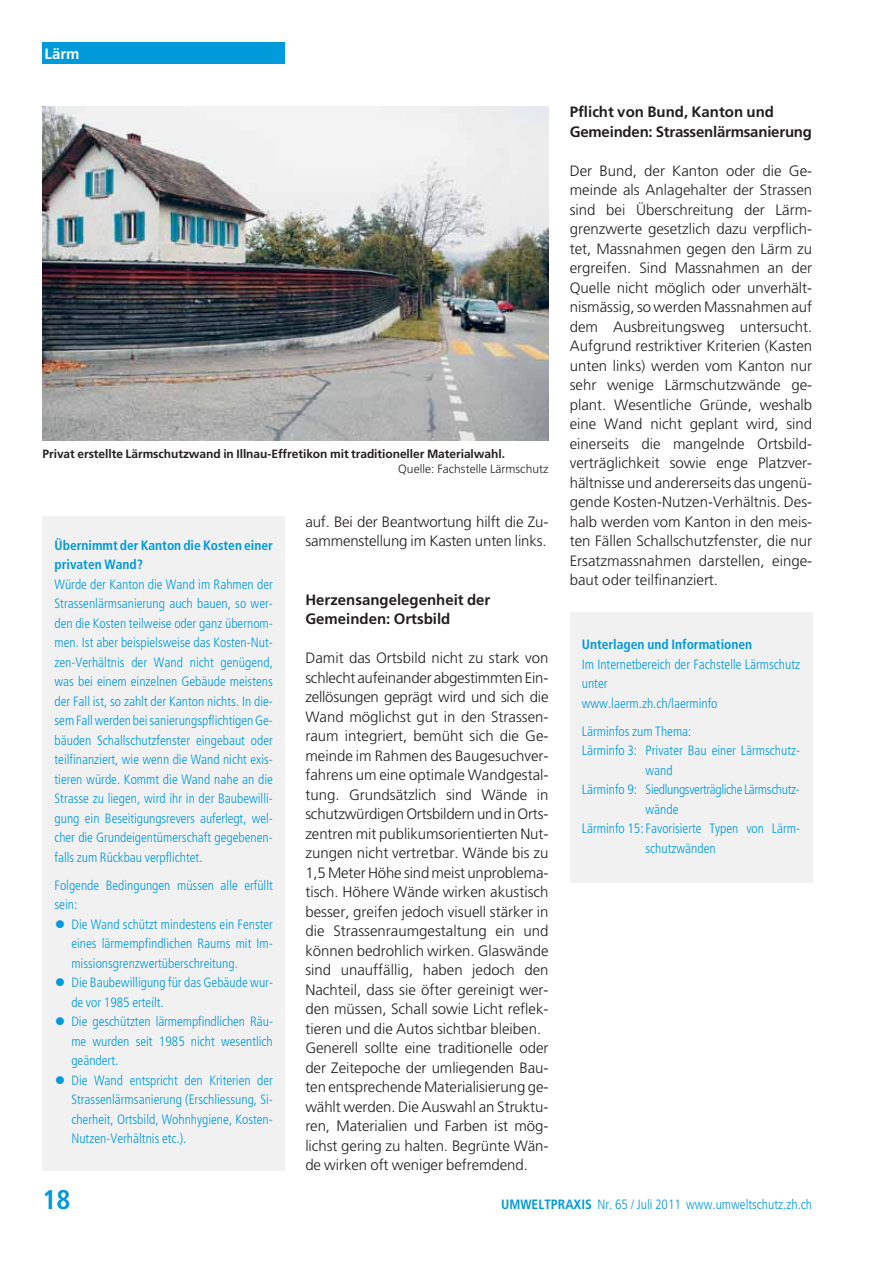
<style>
.page{position:relative;width:893px;height:1263px;background:#fff}
.page>*{position:absolute;margin:0;border:0;box-sizing:border-box;transform-origin:0 0}
.t1{font:700 condensed 27px "Frutiger LT Std";color:#0099d9}
.t2{font:300 15px/19.5px "Frutiger LT Std";color:#231f20}
.t3{font:700 15px/19.5px "Frutiger LT Std";color:#231f20}
.t4{font:700 15px "Frutiger LT Std";color:#fff}
.t5{font:300 condensed 13.5px/19.5px "Frutiger LT Std";color:#0099d9;text-align:justify}
.t6{font:700 condensed 13.5px/19.5px "Frutiger LT Std";color:#0099d9}
.t7{font:300 condensed 13.5px "Frutiger LT Std";letter-spacing:-.025em;color:#0099d9}
.t8{font:700 12px "Frutiger LT Std";letter-spacing:-.005em;color:#231f20}
.t9{font:300 12px "Frutiger LT Std";letter-spacing:.005em;color:#231f20}
.s1{font-size:22.5px}
.s2{font-weight:700}
</style>
<div class="page">
<div style="left:43px;top:43px;width:242px;height:21px;background:#0099d9"></div>
<img style="left:43px;top:106px;width:505px;height:334px">
<div style="left:43px;top:516px;width:242px;height:654px;background:#f1f1f2"></div>
<div style="left:570px;top:612px;width:242px;height:271px;background:#f1f1f2"></div>
<p class="t4" style="left:45px;top:46px;width:37px">Lärm</p>
<p class="t8" style="left:43px;top:448px;width:464px">Privat erstellte Lärmschutzwand in Illnau-Effretikon mit traditioneller Materialwahl.</p>
<p class="t9" style="left:398px;top:463px;width:152px">Quelle: Fachstelle Lärmschutz</p>
<p class="t6" style="left:55px;top:536px;width:220px">Übernimmt der Kanton die Kosten einer privaten Wand?</p>
<p class="t5" style="left:55px;top:575px;width:220px">Würde der Kanton die Wand im Rahmen der Strassenlärmsanierung auch bauen, so wer&shy;den die Kosten teilweise oder ganz übernom&shy;men. Ist aber beispielsweise das Kosten-Nut&shy;zen-Verhältnis der Wand nicht genügend, was bei einem einzelnen Gebäude meistens der Fall ist, so zahlt der Kanton nichts. In die&shy;sem Fall werden bei sanierungspflichtigen Ge&shy;bäuden Schallschutzfenster eingebaut oder teilfinanziert, wie wenn die Wand nicht exis - tieren würde. Kommt die Wand nahe an die Strasse zu liegen, wird ihr in der Baubewilli&shy;gung ein Beseitigungsrevers auferlegt, wel&shy;cher die Grund eigentümerschaft gegebenen&shy;falls zum Rückbau verpflichtet.</p>
<p class="t5" style="left:55px;top:876px;width:220px">Folgende Bedingungen müssen alle erfüllt sein:</p>
<p class="t5" style="left:71px;top:915px;width:203px;text-indent:-17px"><span class="s1">•</span> Die Wand schützt mindestens ein Fenster eines lärmempfindlichen Raums mit Im&shy;missionsgrenzwertüberschreitung.</p>
<p class="t5" style="left:71px;top:973px;width:203px;text-indent:-17px"><span class="s1">•</span> Die Baubewilligung für das Gebäude wur&shy;de vor 1985 erteilt.</p>
<p class="t5" style="left:71px;top:1012px;width:203px;text-indent:-17px"><span class="s1">•</span> Die geschützten lärmempfindlichen Räu&shy;me wurden seit 1985 nicht wesentlich geändert.</p>
<p class="t5" style="left:71px;top:1071px;width:203px;text-indent:-17px"><span class="s1">•</span> Die Wand entspricht den Kriterien der Strassenlärmsanierung (Erschliessung, Si&shy;cherheit, Ortsbild, Wohnhygiene, Kosten-Nutzen-Verhältnis etc.).</p>
<p class="t2" style="left:305px;top:512px;width:245px">auf. Bei der Beantwortung hilft die Zu&shy;sammenstellung im Kasten unten links.</p>
<p class="t3" style="left:305px;top:590px;width:187px">Herzensangelegenheit der<br>Gemeinden: Ortsbild</p>
<p class="t2" style="left:305px;top:649px;width:245px">Damit das Ortsbild nicht zu stark von schlecht aufeinander abgestimmten Ein&shy;zellösungen geprägt wird und sich die Wand möglichst gut in den Strassen&shy;raum integriert, bemüht sich die Ge&shy;meinde im Rahmen des Baugesuchver&shy;fahrens um eine optimale Wandgestal&shy;tung. Grundsätzlich sind Wände in schutzwürdigen Ortsbildern und in Orts&shy;zentren mit publikumsorientierten Nut&shy;zungen nicht vertretbar. Wände bis zu 1,5 Meter Höhe sind meist unproblema&shy;tisch. Höhere Wände wirken akustisch besser, greifen jedoch visuell stärker in die Strassenraumgestaltung ein und können bedrohlich wirken. Glaswände sind unauffällig, haben jedoch den Nachteil, dass sie öfter ge reinigt wer&shy;den müssen, Schall sowie Licht reflek&shy;tieren und die Autos sichtbar bleiben.<br>Generell sollte eine traditionelle oder der Zeitepoche der umliegenden Bau&shy;ten entsprechende Materialisierung ge&shy;wählt werden. Die Auswahl an Struktu&shy;ren, Materialien und Farben ist mög&shy;lichst gering zu halten. Begrünte Wän&shy;de wirken oft weniger befremdend.</p>
<p class="t3" style="left:570px;top:103px;width:244px">Pflicht von Bund, Kanton und<br>Gemeinden: Strassenlärmsanierung</p>
<p class="t2" style="left:570px;top:161px;width:244px;text-align:justify">Der Bund, der Kanton oder die Ge&shy;meinde als Anlagehalter der Strassen sind bei Überschreitung der Lärm&shy;grenzwerte gesetzlich dazu verpflich&shy;tet, Massnahmen gegen den Lärm zu ergreifen. Sind Massnahmen an der Quelle nicht möglich oder unverhält&shy;nismässig, so werden Massnahmen auf dem Ausbreitungsweg untersucht.<br>Aufgrund restriktiver Kriterien (Kasten unten links) werden vom Kanton nur sehr wenige Lärmschutzwände ge&shy;plant. Wesentliche Gründe, weshalb eine Wand nicht geplant wird, sind einerseits die mangelnde Ortsbild - verträglichkeit sowie enge Platzver&shy;hältnisse und andererseits das ungenü&shy;gende Kos ten-Nutzen-Verhältnis. Des&shy;halb wer den vom Kanton in den meis - ten Fällen Schallschutzfenster, die nur Ersatz mass nahmen darstellen, einge&shy;baut oder teilfinanziert.</p>
<p class="t6" style="left:582px;top:635px;width:172px">Unterlagen und Informationen</p>
<p class="t5" style="left:582px;top:655px;width:220px;text-align:left">Im Internetbereich der Fachstelle Lärmschutz unter<br>www.laerm.zh.ch/laerminfo</p>
<p class="t5" style="left:582px;top:722px;width:111px">Lärminfos zum Thema:</p>
<p class="t5" style="left:582px;top:741px;width:220px">Lärminfo 3: Privater Bau einer Lärmschutz -</p>
<p class="t5" style="left:646px;top:761px;width:29px">wand</p>
<p class="t7" style="left:582px;top:783px;width:220px">Lärminfo 9: Siedlungsverträgliche Lärmschutz -</p>
<p class="t5" style="left:646px;top:800px;width:34px">wände</p>
<p class="t5" style="left:582px;top:819px;width:220px">Lärminfo 15: Favorisierte Typen von Lärm-</p>
<p class="t5" style="left:646px;top:839px;width:72px">schutzwänden</p>
<h1 class="t1" style="left:43px;top:1186px;width:30px">18</h1>
<p class="t5" style="left:501px;top:1195px;width:313px"><span class="s2">UMWELTPRAXIS</span> Nr. 65 / Juli 2011 www.umweltschutz.zh.ch</p>
</div>
